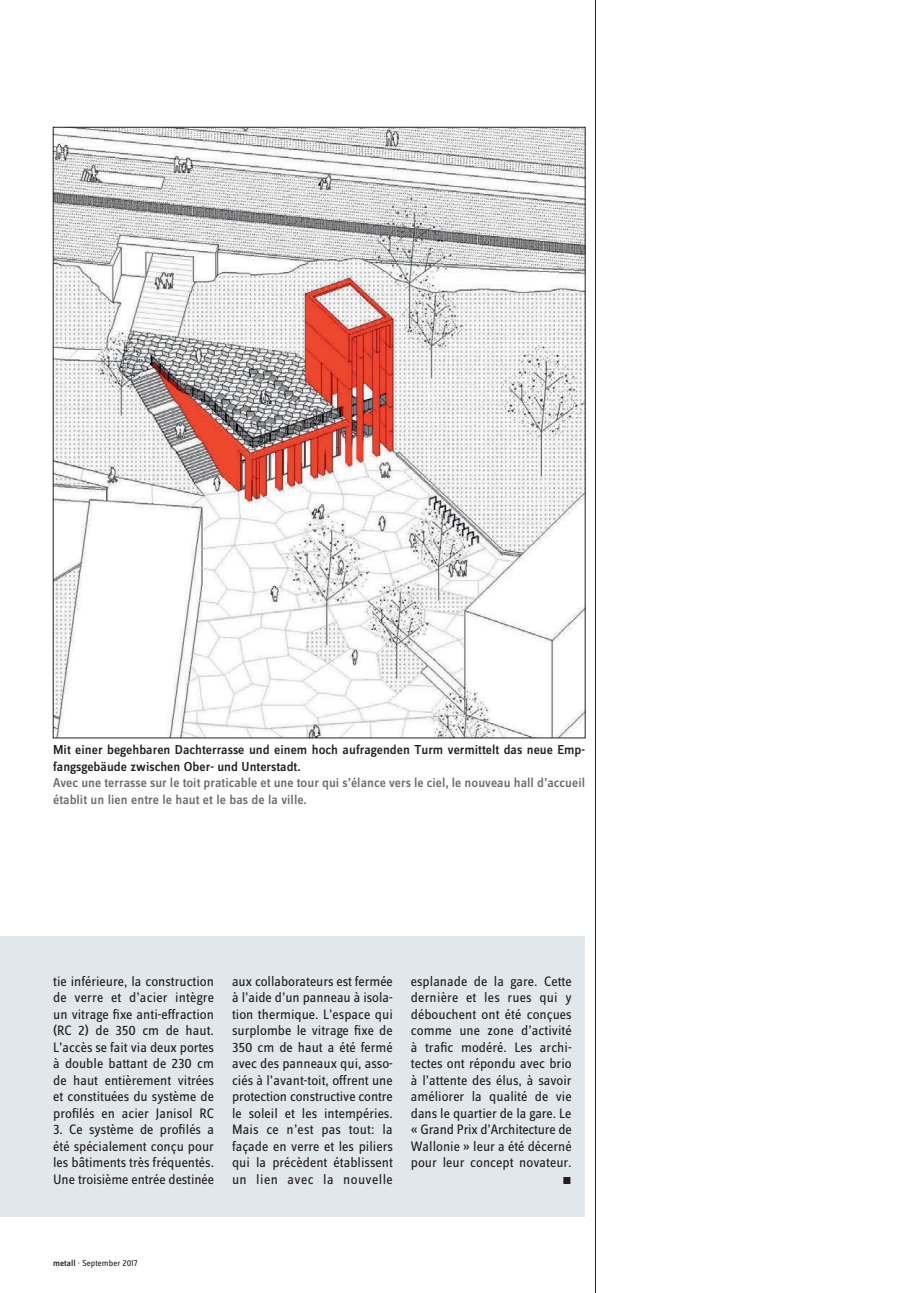
<style>
.page{position:relative;width:915px;height:1293px;background:#fff}
.page>*{position:absolute;margin:0;border:0;box-sizing:border-box;transform-origin:0 0}
.FR_Grundtext_ohne_EZ{font:14.25px/16.5px "Zine Sans Dis";color:#231f20;text-align:justify}
.DE_Grundtext_o_EZ{font:500 13.5px/16.5px "Zine Sans Dis";color:#6c6d70}
.DE_Grundtext_o_EZ-2{font:500 13.5px/16.5px "Zine Sans Dis";color:#231f20}
.FR_Grundtext_ohne_EZ-2{font:10.5px "Zine Sans Dis Regular Roman Exp";color:#231f20}
.t1{font:9px "Zine Sans Dis";color:#231f20}
.s1{font-weight:500}
</style>
<div class="page">
<div style="left:0;top:936px;width:585px;height:280px;background:#e1e7ea"></div>
<img style="left:55px;top:129px;width:528px;height:607px">
<hr style="left:595px;top:0;width:1px;height:1293px;background:#231f20">
<p class="DE_Grundtext_o_EZ-2" style="left:53px;top:742px;width:533px">Mit einer begehbaren Dachterrasse und einem hoch aufragenden Turm vermittelt das neue Emp&shy;fangsgebäude zwischen Ober- und Unterstadt.</p>
<p class="DE_Grundtext_o_EZ" style="left:53px;top:775px;width:533px">Avec une terrasse sur le toit praticable et une tour qui s’élance vers le ciel, le nouveau hall d’accueil établit un lien entre le haut et le bas de la ville.</p>
<p class="FR_Grundtext_ohne_EZ" style="left:53px;top:973px;width:162px">tie inférieure, la construction de verre et d’acier intègre un vitrage fixe anti-effraction (RC 2) de 350 cm de haut.<br>L’accès se fait via deux portes à double battant de 230 cm de haut entièrement vitrées et constituées du système de profilés en acier Janisol RC</p>
<p class="FR_Grundtext_ohne_EZ" style="left:53px;top:1121px;width:162px">3. Ce système de profilés a été spécialement conçu pour les bâtiments très fréquentés.<br>Une troisième entrée destinée</p>
<p class="FR_Grundtext_ohne_EZ" style="left:232px;top:973px;width:162px">aux collaborateurs est fermée à l’aide d’un panneau à isola&shy;tion thermique. L’espace qui surplombe le vitrage fixe de 350 cm de haut a été fermé avec des panneaux qui, asso&shy;ciés à l’avant-toit, offrent une protection constructive contre le soleil et les intempéries.<br>Mais ce n’est pas tout: la façade en verre et les piliers qui la précèdent établissent un lien avec la nouvelle</p>
<p class="FR_Grundtext_ohne_EZ" style="left:411px;top:973px;width:162px">esplanade de la gare. Cette dernière et les rues qui y débouchent ont été conçues comme une zone d’activité à trafic modéré. Les archi&shy;tectes ont répondu avec brio à l’attente des élus, à savoir améliorer la qualité de vie dans le quartier de la gare. Le « Grand Prix d’Architecture de Wallonie » leur a été décerné pour leur concept novateur.</p>
<p class="FR_Grundtext_ohne_EZ-2" style="left:562px;top:1175px;width:11px">m</p>
<p class="t1" style="left:53px;top:1259px;width:86px"><span class="s1">metall</span> · September 2017</p>
</div>
